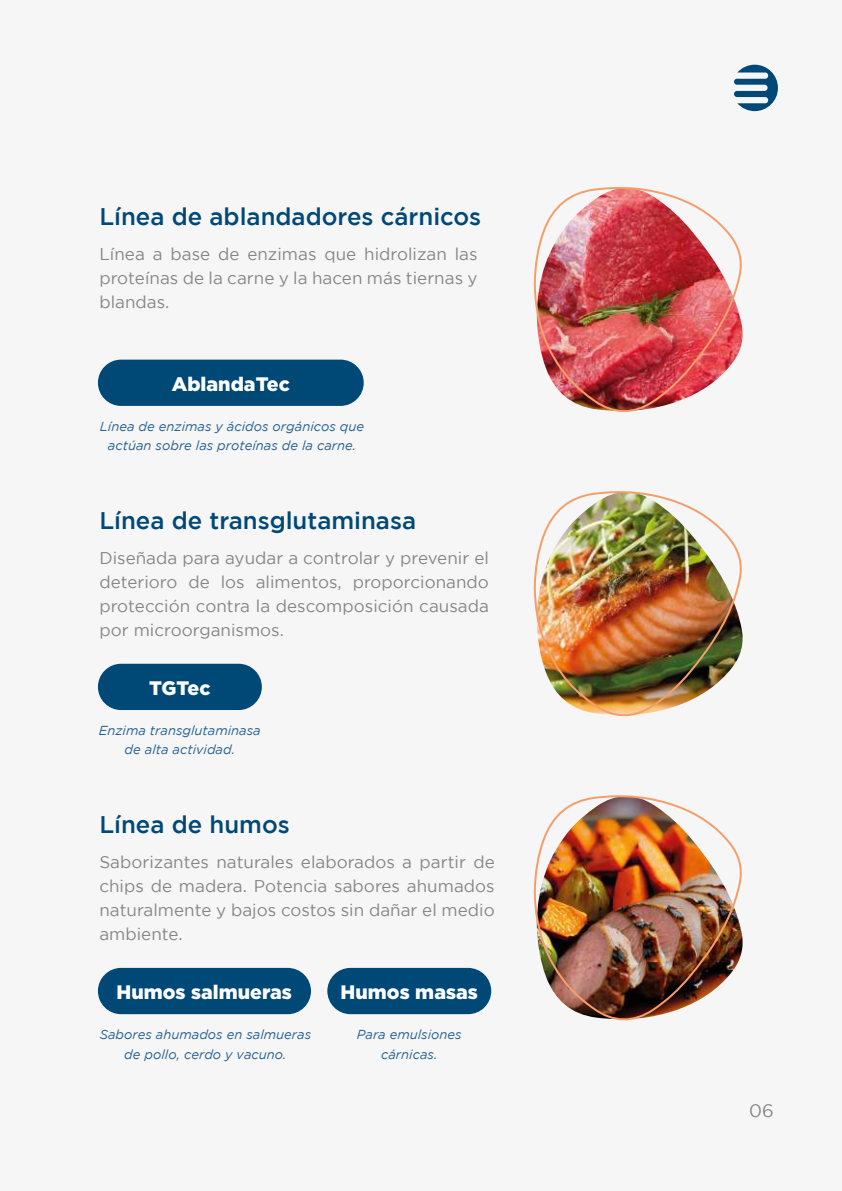
<style>
.page{position:relative;width:842px;height:1191px;background:#f6f6f6}
.page>*{position:absolute;margin:0;border:0;box-sizing:border-box;transform-origin:0 0}
.t1{font:500 24px "Gotham";color:#004876}
.t2{font:900 19.6px "Gotham";color:#fff}
.t3{font:18px "Gotham";color:#868686}
.t4{font:17px/24px "Gotham";color:#868686;text-align:justify}
.t5{font:italic 13px/19.6px "Gotham";color:#236093;text-align:center}
</style>
<div class="page">
<svg style="left:734px;top:65px;width:44px;height:46px"></svg>
<img style="left:533px;top:187px;width:210px;height:226px">
<div style="left:98px;top:360px;width:266px;height:46px;background:#004876;border-radius:23px"></div>
<img style="left:533px;top:491px;width:210px;height:226px">
<div style="left:98px;top:664px;width:164px;height:46px;background:#004876;border-radius:23px"></div>
<img style="left:533px;top:795px;width:210px;height:226px">
<div style="left:98px;top:968px;width:213px;height:46px;background:#004876;border-radius:23px"></div>
<div style="left:327px;top:968px;width:164px;height:46px;background:#004876;border-radius:23px"></div>
<h1 class="t1" style="left:99px;top:202px;width:383px">Línea de ablandadores cárnicos</h1>
<p class="t4" style="left:99px;top:241px;width:380px">Línea a base de enzimas que hidrolizan las proteínas de la carne y la hacen más tiernas y blandas.</p>
<p class="t2" style="left:172px;top:373px;width:119px">AblandaTec</p>
<p class="t5" style="left:100px;top:416px;width:266px">Línea de enzimas y ácidos orgánicos que actúan sobre las proteínas de la carne.</p>
<h1 class="t1" style="left:99px;top:506px;width:318px">Línea de transglutaminasa</h1>
<p class="t4" style="left:99px;top:545px;width:391px">Diseñada para ayudar a controlar y prevenir el deterioro de los alimentos, proporcionando protección contra la descomposición causada por microorganismos.</p>
<p class="t2" style="left:149px;top:677px;width:63px">TGTec</p>
<p class="t5" style="left:99px;top:720px;width:163px">Enzima transglutaminasa de alta actividad.</p>
<h1 class="t1" style="left:99px;top:810px;width:192px">Línea de humos</h1>
<p class="t4" style="left:99px;top:849px;width:397px">Saborizantes naturales elaborados a partir de chips de madera. Potencia sabores ahumados naturalmente y bajos costos sin dañar el medio ambiente.</p>
<p class="t2" style="left:116px;top:981px;width:177px">Humos salmueras</p>
<p class="t5" style="left:100px;top:1024px;width:213px">Sabores ahumados en salmueras de pollo, cerdo y vacuno.</p>
<p class="t2" style="left:341px;top:981px;width:139px">Humos masas</p>
<p class="t5" style="left:357px;top:1024px;width:106px">Para emulsiones cárnicas.</p>
<p class="t3" style="left:749px;top:1100px;width:26px">06</p>
</div>
